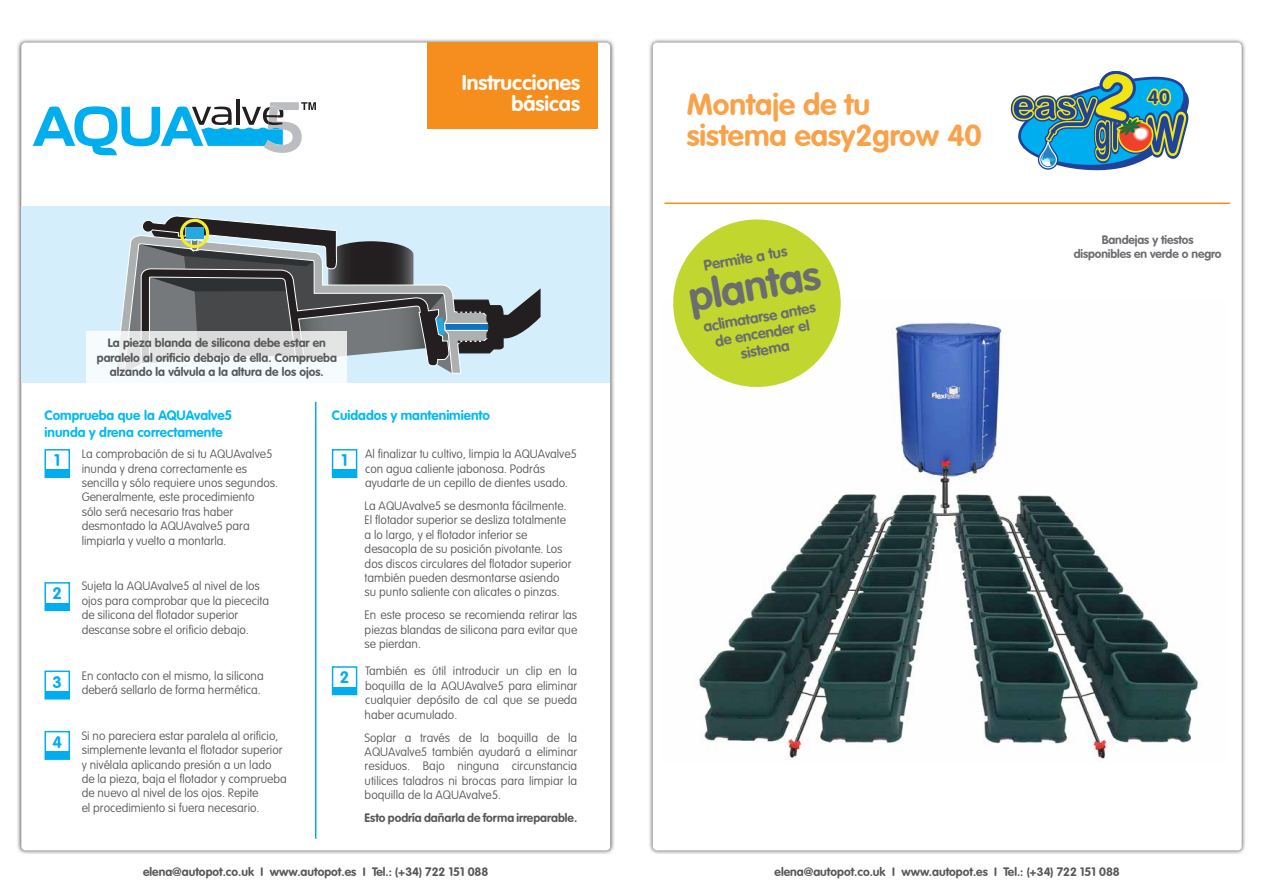
<style>
.page{position:relative;width:1263px;height:893px;background:#fff}
.page>*{position:absolute;margin:0;border:0;box-sizing:border-box;transform-origin:0 0}
.t1{font:700 42px "VAG Rounded";color:#6c6d70}
.t2{font:700 30px/31.5px "VAG Rounded";color:#f9a249}
.t3{font:700 21px/21px "VAG Rounded";color:#fff;text-align:right}
.t4{font:700 18.75px "VAG Rounded";color:#f1e613}
.t5{font:700 16.5px "VAG Rounded";color:#00aeef}
.t6{font:700 15px/16.5px "VAG Rounded";color:#6c6d70;text-align:center}
.t7{font:700 13.5px/16.2px "VAG Rounded";color:#00baf1}
.t8{font:100 12px/14.4px "VAG Rounded Std";color:#57585a}
.t9{font:700 12px/14.4px "VAG Rounded";color:#57585a;text-align:center}
.t10{font:700 12px/14.4px "VAG Rounded";letter-spacing:-.01em;color:#6c6d70;text-align:center}
</style>
<div class="page">
<div style="left:648px;top:38px;width:598px;height:817px;background:#231f20;opacity:.8"></div>
<div style="left:653px;top:43px;width:589px;height:807px;background:#fff;border-radius:4px"></div>
<div style="left:17px;top:38px;width:598px;height:817px;background:#231f20;opacity:.8"></div>
<div style="left:21px;top:43px;width:589px;height:807px;background:#fff;border-radius:4px"></div>
<div style="left:428px;top:43px;width:170px;height:86px;background:#f68e1e"></div>
<img style="left:698px;top:322px;width:501px;height:438px">
<hr style="left:664px;top:203px;width:566px;height:1px;background:#f68e1e">
<hr style="left:315px;top:402px;width:1px;height:437px;background:#00aeef">
<svg style="left:1011px;top:71px;width:178px;height:99px"></svg>
<svg style="left:673px;top:219px;width:174px;height:175px"></svg>
<svg style="left:44px;top:449px;width:26px;height:29px"></svg>
<svg style="left:44px;top:582px;width:26px;height:30px"></svg>
<svg style="left:44px;top:670px;width:26px;height:30px"></svg>
<svg style="left:44px;top:730px;width:26px;height:30px"></svg>
<svg style="left:331px;top:449px;width:27px;height:29px"></svg>
<svg style="left:331px;top:666px;width:27px;height:30px"></svg>
<div style="left:21px;top:206px;width:589px;height:177px;background:#d4effb"></div>
<svg style="left:121px;top:216px;width:420px;height:157px"></svg>
<div style="left:180px;top:219px;width:29px;height:29px;border:3px solid #f4ed2f;border-radius:50%"></div>
<svg style="left:87px;top:331px;width:260px;height:52px;background:#ebeeef"></svg>
<hr style="left:236px;top:99px;width:3px;height:26px;background:#231f20">
<svg style="left:33px;top:102px;width:283px;height:53px"></svg>
<p class="t9" style="left:97px;top:336px;width:242px">La pieza blanda de silicona debe estar en paralelo al orificio debajo de ella. Comprueba alzando la válvula a la altura de los ojos.</p>
<h3 class="t3" style="left:462px;top:71px;width:120px">Instrucciones básicas</h3>
<p class="t7" style="left:45px;top:407px;width:189px">Comprueba que la AQUAvalve5 inunda y drena correctamente</p>
<p class="t7" style="left:332px;top:407px;width:160px">Cuidados y mantenimiento</p>
<h3 class="t5" style="left:54px;top:450px;width:8px">1</h3>
<h3 class="t5" style="left:53px;top:584px;width:11px">2</h3>
<h3 class="t5" style="left:53px;top:672px;width:11px">3</h3>
<h3 class="t5" style="left:53px;top:732px;width:11px">4</h3>
<p class="t8" style="left:82px;top:447px;width:198px">La comprobación de si tu AQUAvalve5 inunda y drena correctamente es sencilla y sólo requiere unos segundos.<br>Generalmente, este procedimiento sólo será necesario tras haber desmontado la AQUAvalve5 para limpiarla y vuelto a montarla.</p>
<p class="t8" style="left:82px;top:579px;width:189px">Sujeta la AQUAvalve5 al nivel de los ojos para comprobar que la piececita de silicona del flotador superior descanse sobre el orificio debajo.</p>
<p class="t8" style="left:82px;top:668px;width:184px">En contacto con el mismo, la silicona deberá sellarlo de forma hermética.</p>
<p class="t8" style="left:82px;top:729px;width:207px">Si no pareciera estar paralela al orificio, simplemente levanta el flotador superior y nivélala aplicando presión a un lado de la pieza, baja el flotador y comprueba de nuevo al nivel de los ojos. Repite<br>el procedimiento si fuera necesario.</p>
<h3 class="t5" style="left:341px;top:450px;width:8px">1</h3>
<h3 class="t5" style="left:340px;top:668px;width:11px">2</h3>
<p class="t8" style="left:365px;top:447px;width:213px">Al finalizar tu cultivo, limpia la AQUAvalve5 con agua caliente jabonosa. Podrás ayudarte de un cepillo de dientes usado.</p>
<p class="t8" style="left:365px;top:499px;width:208px">La AQUAvalve5 se desmonta fácilmente.<br>El flotador superior se desliza totalmente a lo largo, y el flotador inferior se desacopla de su posición pivotante. Los dos discos circulares del flotador superior también pueden desmontarse asiendo su punto saliente con alicates o pinzas.</p>
<p class="t8" style="left:365px;top:608px;width:214px;text-align:justify">En este proceso se recomienda retirar las piezas blandas de silicona para evitar que se pierdan.</p>
<p class="t8" style="left:365px;top:664px;width:214px;text-align:justify">También es útil introducir un clip en la boquilla de la AQUAvalve5 para eliminar cualquier depósito de cal que se pueda haber acumulado.</p>
<p class="t8" style="left:365px;top:731px;width:214px;text-align:justify">Soplar a través de la boquilla de la AQUAvalve5 también ayudará a eliminar residuos. Bajo ninguna circunstancia utilices taladros ni brocas para limpiar la boquilla de la AQUAvalve5.</p>
<p class="t9" style="left:365px;top:811px;width:214px">Esto podría dañarla de forma irreparable.</p>
<h2 class="t2" style="left:687px;top:88px;width:296px">Montaje de tu<br>sistema easy2grow 40</h2>
<p class="t6" style="left:703px;top:257px;width:86px;rotate:-10deg">Permite a tus</p>
<p class="t6" style="left:702px;top:319px;width:115px;rotate:-10deg">aclimatarse antes de encender el sistema</p>
<h1 class="t1" style="left:685px;top:273px;width:134px;rotate:-10deg">plantas</h1>
<h3 class="t4" style="left:1148px;top:86px;width:24px">40</h3>
<p class="t10" style="left:1074px;top:233px;width:149px">Bandejas y tiestos disponibles en verde o negro</p>
<p class="t9" style="left:143px;top:865px;width:347px">elena@autopot.co.uk I www.autopot.es I Tel.: (+34) 722 151 088</p>
<p class="t9" style="left:775px;top:865px;width:347px">elena@autopot.co.uk I www.autopot.es I Tel.: (+34) 722 151 088</p>
</div>
